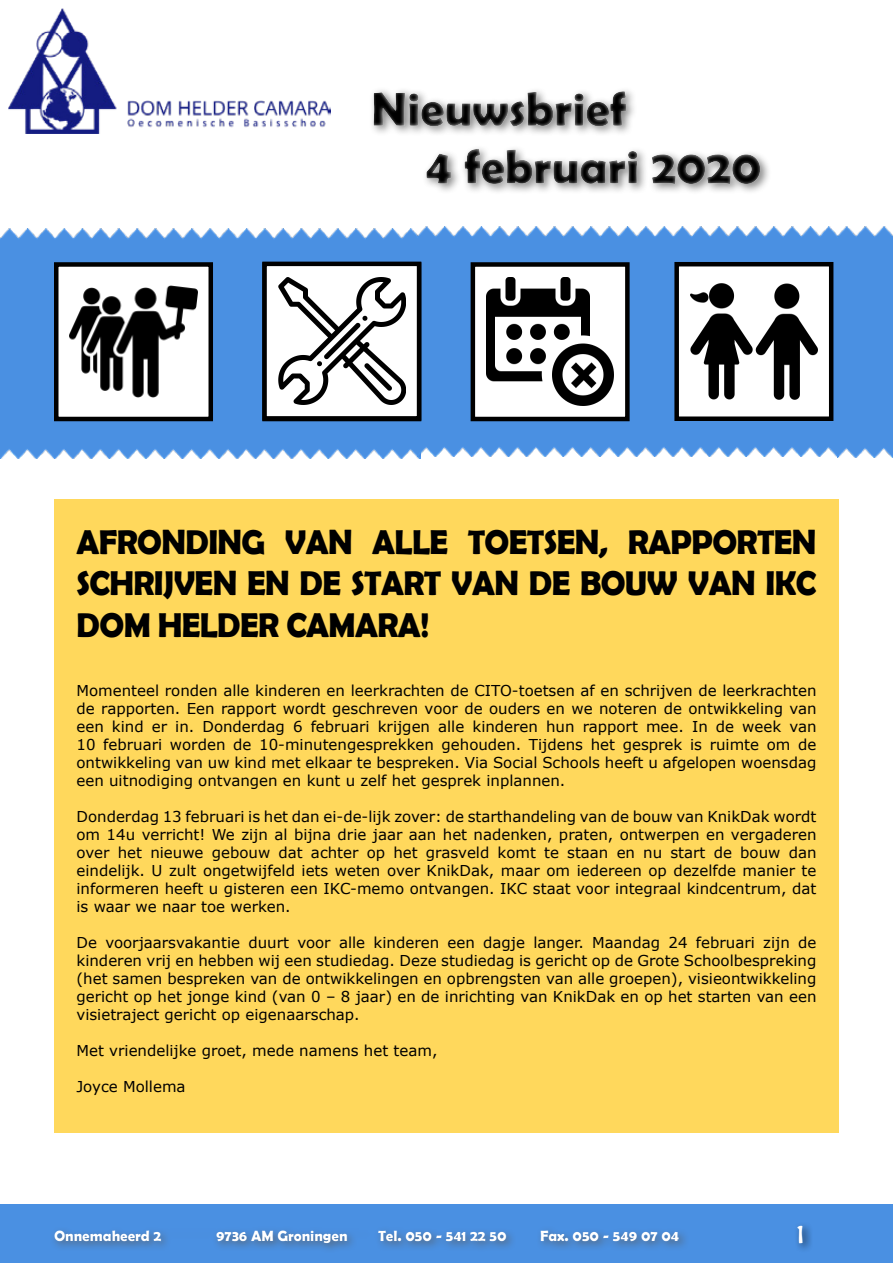
<style>
.page{position:relative;width:893px;height:1263px;background:#fff}
.page>*{position:absolute;margin:0;border:0;box-sizing:border-box;transform-origin:0 0}
.t1{font:700 34.5px/41.4px "Berlin Sans FB Demi";letter-spacing:-.02em;color:#000;text-align:justify;scale:.96 1}
.t2{font:21px "Hobo Std";color:#fff}
.t3{font:15px/18px "Verdana";color:#000;text-align:justify}
.t4{font:700 15px "Berlin Sans FB Demi";color:#fff}
</style>
<div class="page">
<img style="left:0;top:228px;width:420px;height:230px">
<img style="left:418px;top:226px;width:475px;height:231px">
<div style="left:0;top:1205px;width:893px;height:58px;background:#4a90e2"></div>
<div style="left:360px;top:62px;width:479px;height:142px;background:#fff;opacity:.75"></div>
<div style="left:56px;top:264px;width:155px;height:155px;background:#fff"></div>
<img style="left:70px;top:285px;width:127px;height:113px">
<div style="left:54px;top:262px;width:159px;height:159px;border:4px solid #000"></div>
<div style="left:473px;top:264px;width:154px;height:155px;background:#fff"></div>
<img style="left:486px;top:278px;width:128px;height:127px">
<div style="left:471px;top:262px;width:159px;height:159px;border:4px solid #000"></div>
<div style="left:677px;top:264px;width:154px;height:155px;background:#fff"></div>
<img style="left:690px;top:283px;width:128px;height:117px">
<div style="left:674px;top:262px;width:159px;height:159px;border:4px solid #000"></div>
<div style="left:42px;top:1205px;width:798px;height:57px;background:#fff;opacity:.75"></div>
<div style="left:761px;top:1203px;width:72px;height:60px;background:#fff;opacity:.75"></div>
<img style="left:8px;top:9px;width:322px;height:125px">
<div style="left:54px;top:499px;width:785px;height:634px;background:#ffd85c"></div>
<div style="left:265px;top:264px;width:154px;height:154px;background:#fff"></div>
<img style="left:278px;top:277px;width:128px;height:128px">
<div style="left:262px;top:262px;width:159px;height:159px;border:4px solid #000"></div>
<h1 class="t1" style="left:76px;top:521px;width:772px">AFRONDING VAN ALLE TOETSEN, RAPPORTEN SCHRIJVEN EN DE START VAN DE BOUW VAN IKC DOM HELDER CAMARA!</h1>
<p class="t3" style="left:76px;top:682px;width:741px">Momenteel ronden alle kinderen en leerkrachten de CITO-toetsen af en schrijven de leerkrachten de rapporten. Een rapport wordt geschreven voor de ouders en we noteren de ontwikkeling van een kind er in. Donderdag 6 februari krijgen alle kinderen hun rapport mee. In de week van 10 februari worden de 10-minutengesprekken gehouden. Tijdens het gesprek is ruimte om de ontwikkeling van uw kind met elkaar te bespreken. Via Social Schools heeft u afgelopen woensdag een uitnodiging ontvangen en kunt u zelf het gesprek inplannen.</p>
<p class="t3" style="left:76px;top:808px;width:741px">Donderdag 13 februari is het dan ei-de-lijk zover: de starthandeling van de bouw van KnikDak wordt om 14u verricht! We zijn al bijna drie jaar aan het nadenken, praten, ontwerpen en vergaderen over het nieuwe gebouw dat achter op het grasveld komt te staan en nu start de bouw dan eindelijk. U zult ongetwijfeld iets weten over KnikDak, maar om iedereen op dezelfde manier te informeren heeft u gisteren een IKC-memo ontvangen. IKC staat voor integraal kindcentrum, dat is waar we naar toe werken.</p>
<p class="t3" style="left:76px;top:934px;width:741px">De voorjaarsvakantie duurt voor alle kinderen een dagje langer. Maandag 24 februari zijn de kinderen vrij en hebben wij een studiedag. Deze studiedag is gericht op de Grote Schoolbespreking (het samen bespreken van de ontwikkelingen en opbrengsten van alle groepen), visieontwikkeling gericht op het jonge kind (van 0 – 8 jaar) en de inrichting van KnikDak en op het starten van een visietraject gericht op eigenaarschap.</p>
<p class="t3" style="left:76px;top:1042px;width:362px">Met vriendelijke groet, mede namens het team,</p>
<p class="t3" style="left:76px;top:1078px;width:111px">Joyce Mollema</p>
<p class="t4" style="left:54px;top:1227px;width:109px">Onnemaheerd 2</p>
<p class="t4" style="left:216px;top:1227px;width:133px">9736 AM Groningen</p>
<p class="t4" style="left:378px;top:1227px;width:130px">Tel. 050 - 541 22 50</p>
<p class="t4" style="left:540px;top:1227px;width:141px">Fax. 050 - 549 07 04</p>
<h2 class="t2" style="left:794px;top:1220px;width:14px">1</h2>
</div>
